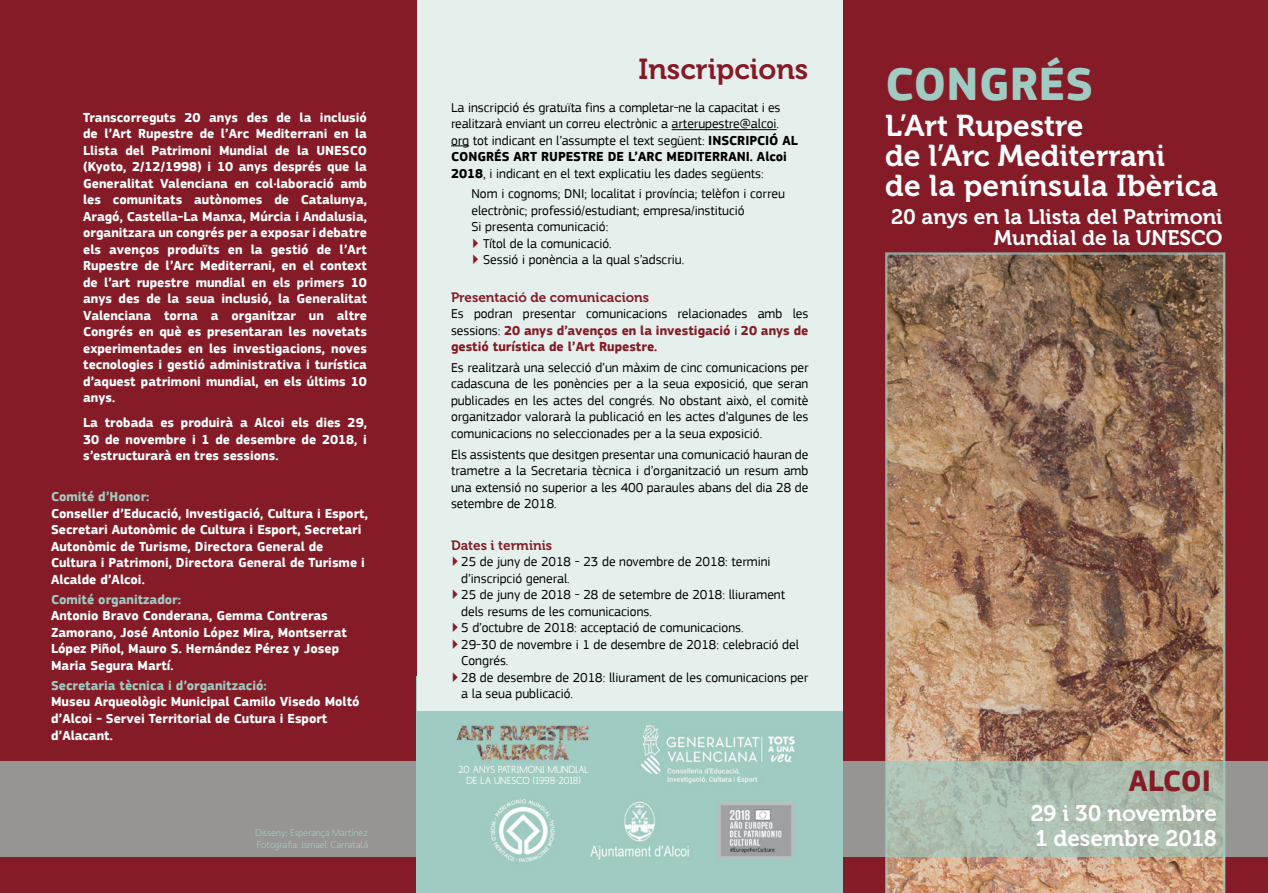
<style>
.page{position:relative;width:1268px;height:893px;background:#fff}
.page>*{position:absolute;margin:0;border:0;box-sizing:border-box;transform-origin:0 0}
.pf_square{font:700 48px "PF Square Sans Pro";color:#a0cbc2}
.pf_square-2{font:700 30.45px "PF Square Sans Pro";color:#851b27}
.MUSEO{font:30px/30px "Museo 700";color:#fff}
.t1{font:28.8px "Museo 700";color:#851b27}
.MUSEO-2{font:22.5px/25.3px "Museo 700";color:#fff}
.MUSEO-3{font:21px/21px "Museo 700";color:#fff;text-align:right}
.t2{font:700 13.5px/16.5px "PF Square Sans Pro";color:#fff}
.t3{font:13.5px/16.5px "PF Square Sans Pro";color:#000}
.t4{font:700 13.5px/16.5px "PF Square Sans Pro";color:#851b27;text-align:justify}
.t5{font:13.5px "Museo 700";color:#851b27}
.t6{font:500 10.05px/10.9px "Mank Sans";color:#fff;text-align:center}
.t7{font:500 9.75px/12px "Mank Sans";color:#a0cbc2}
.s1{color:#a0cbc2}
.s2{font-weight:700}
.s3{color:#851b27}
.s4{font-weight:400;color:#000}
</style>
<div class="page">
<div style="left:0;top:0;width:1267px;height:893px;background:#851b27"></div>
<svg style="left:884px;top:252px;width:341px;height:641px"></svg>
<svg style="left:0;top:761px;width:1267px;height:95px;fill:#979593"></svg>
<img style="left:417px;top:710px;width:425px;height:183px">
<div style="left:417px;top:0;width:425px;height:710px;background:#e5f0ed"></div>
<hr style="left:671px;top:129px;width:105px;height:1px;background:#000">
<svg style="left:451px;top:146px;width:18px;height:1px"></svg>
<p class="t2" style="left:83px;top:110px;width:285px;text-align:justify">Transcorreguts 20 anys des de la inclusió de l’Art Rupestre de l’Arc Mediterrani en la Llista del Patrimoni Mundial de la UNESCO (Kyoto, 2/12/1998) i 10 anys després que la Generalitat Valenciana en col·laboració amb les comunitats autònomes de Catalunya, Aragó, Castella-La Manxa, Múrcia i Andalusia, organitzara un congrés per a exposar i debatre els avenços produïts en la gestió de l’Art Rupestre de l’Arc Mediterrani, en el context de l’art rupestre mundial en els primers 10 anys des de la seua inclusió, la Generalitat Valenciana torna a organitzar un altre Congrés en què es presentaran les novetats experimentades en les investigacions, noves tecnologies i gestió administrativa i turística d’aquest patrimoni mundial, en els últims 10 anys.</p>
<p class="t2" style="left:83px;top:415px;width:285px;text-align:justify">La trobada es produirà a Alcoi els dies 29, 30 de novembre i 1 de desembre de 2018, i s’estructurarà en tres sessions.</p>
<p class="t2" style="left:51px;top:489px;width:318px"><span class="s1">Comité d’Honor:<br></span>Conseller d’Educació, Investigació, Cultura i Esport, Secretari Autonòmic de Cultura i Esport, Secretari Autonòmic de Turisme, Directora General de Cultura i Patrimoni, Directora General de Turisme i Alcalde d’Alcoi.</p>
<p class="t2" style="left:51px;top:592px;width:297px"><span class="s1">Comité organitzador:<br></span>Antonio Bravo Conderana, Gemma Contreras Zamorano, José Antonio López Mira, Montserrat López Piñol, Mauro S. Hernández Pérez y Josep Maria Segura Martí.</p>
<p class="t2" style="left:51px;top:678px;width:310px"><span class="s1">Secretaria tècnica i d’organització:<br></span>Museu Arqueològic Municipal Camilo Visedo Moltó d’Alcoi - Servei Territorial de Cutura i Esport d’Alacant.</p>
<p class="t7" style="left:255px;top:827px;width:114px">Disseny: Esperança Martínez<br>Fotografia: Ismael Carratalá</p>
<p class="t1" style="left:638px;top:53px;width:171px">Inscripcions</p>
<p class="t3" style="left:451px;top:99px;width:348px">La inscripció és gratuïta fins a completar-ne la capacitat i es realitzarà enviant un correu electrònic a arterupestre@alcoi. org tot indicant en l’assumpte el text següent: <span class="s2">INSCRIPCIÓ AL CONGRÉS ART RUPESTRE DE L’ARC MEDITERRANI. Alcoi 2018</span>, i indicant en el text explicatiu les dades següents:</p>
<p class="t3" style="left:471px;top:186px;width:315px">Nom i cognoms; DNI; localitat i província; telèfon i correu electrònic; professió/estudiant; empresa/institució</p>
<p class="t3" style="left:471px;top:219px;width:138px">Si presenta comunicació:</p>
<p class="t3" style="left:471px;top:235px;width:142px"><span class="s3">▶</span> Títol de la comunicació.</p>
<p class="t3" style="left:471px;top:252px;width:214px"><span class="s3">▶</span> Sessió i ponència a la qual s’adscriu.</p>
<p class="t5" style="left:451px;top:289px;width:200px">Presentació de comunicacions</p>
<p class="t4" style="left:451px;top:306px;width:359px"><span class="s4">Es podran presentar comunicacions relacionades amb les sessions:</span> 20 anys d’avenços en la investigació <span class="s4">i</span> 20 anys de gestió turística de l’Art Rupestre.</p>
<p class="t3" style="left:451px;top:359px;width:359px;text-align:justify">Es realitzarà una selecció d’un màxim de cinc comunicacions per cadascuna de les ponències per a la seua exposició, que seran publicades en les actes del congrés. No obstant això, el comitè organitzador valorarà la publicació en les actes d’algunes de les comunicacions no seleccionades per a la seua exposició.</p>
<p class="t3" style="left:451px;top:446px;width:359px;text-align:justify">Els assistents que desitgen presentar una comunicació hauran de trametre a la Secretaria tècnica i d’organització un resum amb una extensió no superior a les 400 paraules abans del dia 28 de setembre de 2018.</p>
<p class="t5" style="left:451px;top:537px;width:103px">Dates i terminis</p>
<p class="t3" style="left:461px;top:554px;width:311px;text-indent:-10px"><span class="s3">▶</span> 25 de juny de 2018 - 23 de novembre de 2018: termini d’inscripció general.</p>
<p class="t3" style="left:461px;top:587px;width:325px;text-indent:-10px"><span class="s3">▶</span> 25 de juny de 2018 - 28 de setembre de 2018: lliurament dels resums de les comunicacions.</p>
<p class="t3" style="left:451px;top:620px;width:294px"><span class="s3">▶</span> 5 d’octubre de 2018: acceptació de comunicacions.</p>
<p class="t3" style="left:461px;top:636px;width:339px;text-indent:-10px"><span class="s3">▶</span> 29-30 de novembre i 1 de desembre de 2018: celebració del<br>Congrés.</p>
<p class="t3" style="left:461px;top:669px;width:348px;text-indent:-10px"><span class="s3">▶</span> 28 de desembre de 2018: lliurament de les comunicacions per a la seua publicació.</p>
<p class="t6" style="left:458px;top:764px;width:132px">20 ANYS PATRIMONI MUNDIAL<br>DE LA UNESCO (1998-2018)</p>
<p class="pf_square" style="left:884px;top:55px;width:210px">CONGRÉS</p>
<p class="MUSEO" style="left:884px;top:111px;width:334px">L’Art Rupestre<br>de l’Arc Mediterrani<br>de la península Ibèrica</p>
<p class="MUSEO-3" style="left:890px;top:207px;width:333px">20 anys en la Llista del Patrimoni<br>Mundial de la UNESCO</p>
<p class="pf_square-2" style="left:1128px;top:763px;width:84px">ALCOI</p>
<p class="MUSEO-2" style="left:1030px;top:801px;width:187px">29 i 30 novembre<br>1 desembre 2018</p>
</div>
